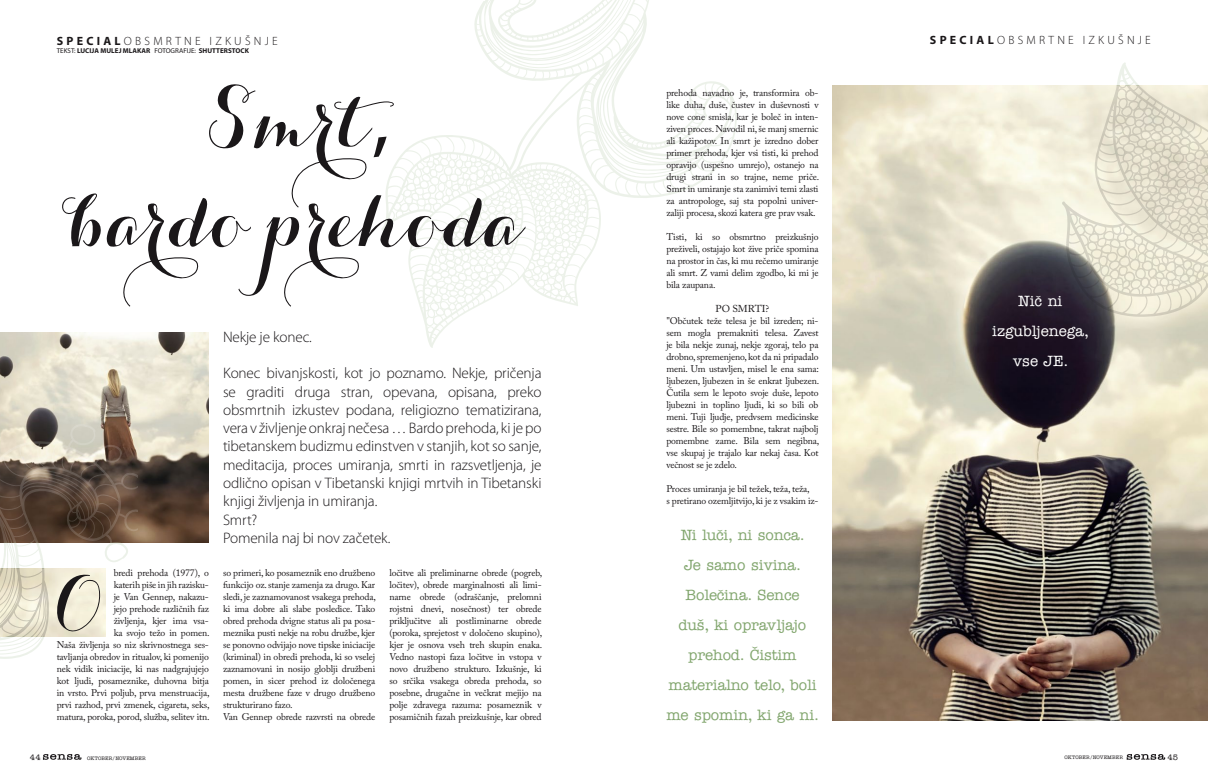
<style>
.page{position:relative;width:1208px;height:780px;background:#fff}
.page>*{position:absolute;margin:0;border:0;box-sizing:border-box;transform-origin:0 0}
.t1{font:900 82.5px "Carolyna Pro";color:#1a1719}
.t2{font:900 72.9px "Carolyna Pro";color:#1a1719}
.t3{font:300 15.2px/18.3px "Myriad Pro";letter-spacing:-.01em;color:#1a1719;text-align:justify}
.t4{font:500 15px/30px "American Typewriter";letter-spacing:-.01em;color:#82a66e;text-align:center}
.t5{font:500 15px/30px "American Typewriter";color:#fff;text-align:center}
.t6{font:300 12px "Myriad Pro";letter-spacing:.27em;color:#1a1719}
.t7{font:10px "Adobe Caslon Pro";color:#1a1719}
.t8{font:9.7px/12px "Adobe Caslon Pro";letter-spacing:-.015em;color:#1a1719;text-align:justify}
.t9{font:500 8px "American Typewriter";color:#1a1719}
.t10{font:700 7px "Myriad Pro";letter-spacing:.005em;color:#1a1719}
.t11{font:500 5px "American Typewriter";letter-spacing:.025em;color:#1a1719}
.s1{font-weight:700}
.s2{font-weight:400}
.s3{font-family:"Myriad Pro";font-weight:400}
</style>
<div class="page">
<svg style="left:382px;top:0;width:355px;height:348px"></svg>
<svg style="left:1126px;top:754px;width:39px;height:5px"></svg>
<svg style="left:43px;top:754px;width:38px;height:5px"></svg>
<img style="left:832px;top:85px;width:376px;height:635px">
<img style="left:0;top:332px;width:209px;height:210px">
<svg style="left:0;top:424px;width:137px;height:235px"></svg>
<svg style="left:1062px;top:62px;width:146px;height:255px;background:#dedacb"></svg>
<p class="t6" style="left:57px;top:34px;width:222px"><span class="s1">SPECIAL</span>OBSMRTNE IZKUŠNJE</p>
<p class="t6" style="left:930px;top:33px;width:222px"><span class="s1">SPECIAL</span>OBSMRTNE IZKUŠNJE</p>
<p class="t10" style="left:57px;top:46px;width:194px"><span class="s2">TEKST:</span> LUCIJA MULEJ MLAKAR <span class="s2">FOTOGRAFIJE:</span> SHUTTERSTOCK</p>
<p class="t1" style="left:209px;top:70px;width:189px">Smrt<span class="s3">,</span></p>
<p class="t1" style="left:73px;top:169px;width:454px">bardo prehoda</p>
<p class="t3" style="left:223px;top:327px;width:90px">Nekje je konec.</p>
<p class="t3" style="left:223px;top:364px;width:320px">Konec bivanjskosti, kot jo poznamo. Nekje, pričenja se graditi druga stran, opevana, opisana, preko obsmrtnih izkustev podana, religiozno tematizirana, vera v življenje onkraj nečesa … Bardo prehoda, ki je po tibetanskem budizmu edinstven v stanjih, kot so sanje, meditacija, proces umiranja, smrti in razsvetljenja, je odlično opisan v Tibetanski knjigi mrtvih in Tibetanski knjigi življenja in umiranja.</p>
<p class="t3" style="left:223px;top:510px;width:36px">Smrt?</p>
<p class="t3" style="left:223px;top:528px;width:169px">Pomenila naj bi nov začetek.</p>
<p class="t8" style="left:57px;top:567px;width:154px;text-align:right">bredi prehoda (1977), o<br>katerih piše in jih razisku-<br>je Van Gennep, nakazu-<br>jejo prehode različnih faz<br>življenja, kjer ima vsa-<br>ka svojo težo in pomen.<br>Naša življenja so niz skrivnostnega ses&shy;tavljanja obredov in ritualov, ki pomenijo nek vidik iniciacije, ki nas nadgrajujejo kot ljudi, posameznike, duhovna bitja in vrsto. Prvi poljub, prva menstruacija, prvi razhod, prvi zmenek, cigareta, seks, matura, poroka, porod, služba, selitev itn.</p>
<p class="t8" style="left:223px;top:567px;width:154px">so primeri, ko posameznik eno družbeno funkcijo oz. stanje zamenja za drugo. Kar sledi, je zaznamovanost vsakega prehoda, ki ima dobre ali slabe posledice. Tako obred prehoda dvigne status ali pa posa&shy;meznika pusti nekje na robu družbe, kjer se ponovno odvijajo nove tipske iniciacije (kriminal) in obredi prehoda, ki so vselej zaznamovani in nosijo globlji družbeni pomen, in sicer prehod iz določenega mesta družbene faze v drugo družbeno strukturirano fazo.</p>
<p class="t2" style="left:57px;top:562px;width:50px">O</p>
<p class="t8" style="left:223px;top:711px;width:154px">Van Gennep obrede razvrsti na obrede</p>
<p class="t8" style="left:389px;top:567px;width:154px">ločitve ali preliminarne obrede (pogreb, ločitev), obrede marginalnosti ali limi&shy;narne obrede (odraščanje, prelomni rojstni dnevi, nosečnost) ter obrede priključitve ali postliminarne obrede (poroka, sprejetost v določeno skupino), kjer je osnova vseh treh skupin enaka.<br>Vedno nastopi faza ločitve in vstopa v novo družbeno strukturo. Izkušnje, ki so srčika vsakega obreda prehoda, so posebne, drugačne in večkrat mejijo na polje zdravega razuma: posameznik v posamičnih fazah preizkušnje, kar obred</p>
<p class="t8" style="left:666px;top:87px;width:154px">prehoda navadno je, transformira ob&shy;like duha, duše, čustev in duševnosti v nove cone smisla, kar je boleč in inten&shy;ziven proces. Navodil ni, še manj smernic ali kažipotov. In smrt je izredno dober primer prehoda, kjer vsi tisti, ki prehod opravijo (uspešno umrejo), ostanejo na drugi strani in so trajne, neme priče.<br>Smrt in umiranje sta zanimivi temi zlasti za antropologe, saj sta popolni univer&shy;zaliji procesa, skozi katera gre prav vsak.</p>
<p class="t8" style="left:666px;top:231px;width:154px">Tisti, ki so obsmrtno preizkušnjo preživeli, ostajajo kot žive priče spomina na prostor in čas, ki mu rečemo umiranje ali smrt. Z vami delim zgodbo, ki mi je bila zaupana.</p>
<p class="t7" style="left:715px;top:303px;width:55px">PO SMRTI?</p>
<p class="t8" style="left:666px;top:315px;width:154px">"Občutek teže telesa je bil izreden; ni&shy;sem mogla premakniti telesa. Zavest je bila nekje zunaj, nekje zgoraj, telo pa drobno, spremenjeno, kot da ni pripadalo meni. Um ustavljen, misel le ena sama: ljubezen, ljubezen in še enkrat ljubezen.<br>Čutila sem le lepoto svoje duše, lepoto ljubezni in toplino ljudi, ki so bili ob meni. Tuji ljudje, predvsem medicinske sestre. Bile so pomembne, takrat najbolj pomembne zame. Bila sem negibna, vse skupaj je trajalo kar nekaj časa. Kot večnost se je zdelo.</p>
<p class="t8" style="left:666px;top:483px;width:145px">Proces umiranja je bil težek, teža, teža,</p>
<p class="t8" style="left:666px;top:495px;width:154px">s pretirano ozemljitvijo, ki je z vsakim iz-</p>
<p class="t4" style="left:666px;top:520px;width:154px">Ni luči, ni sonca.<br>Je samo sivina.<br>Bolečina. Sence<br>duš, ki opravljajo prehod. Čistim materialno telo, boli me spomin, ki ga ni.</p>
<p class="t5" style="left:992px;top:286px;width:99px">Nič ni izgubljenega, vse JE.</p>
<p class="t9" style="left:30px;top:752px;width:12px">44</p>
<p class="t11" style="left:87px;top:755px;width:60px">OKTOBER/NOVEMBER</p>
<p class="t11" style="left:1064px;top:755px;width:60px">OKTOBER/NOVEMBER</p>
<p class="t9" style="left:1167px;top:752px;width:12px">45</p>
</div>
